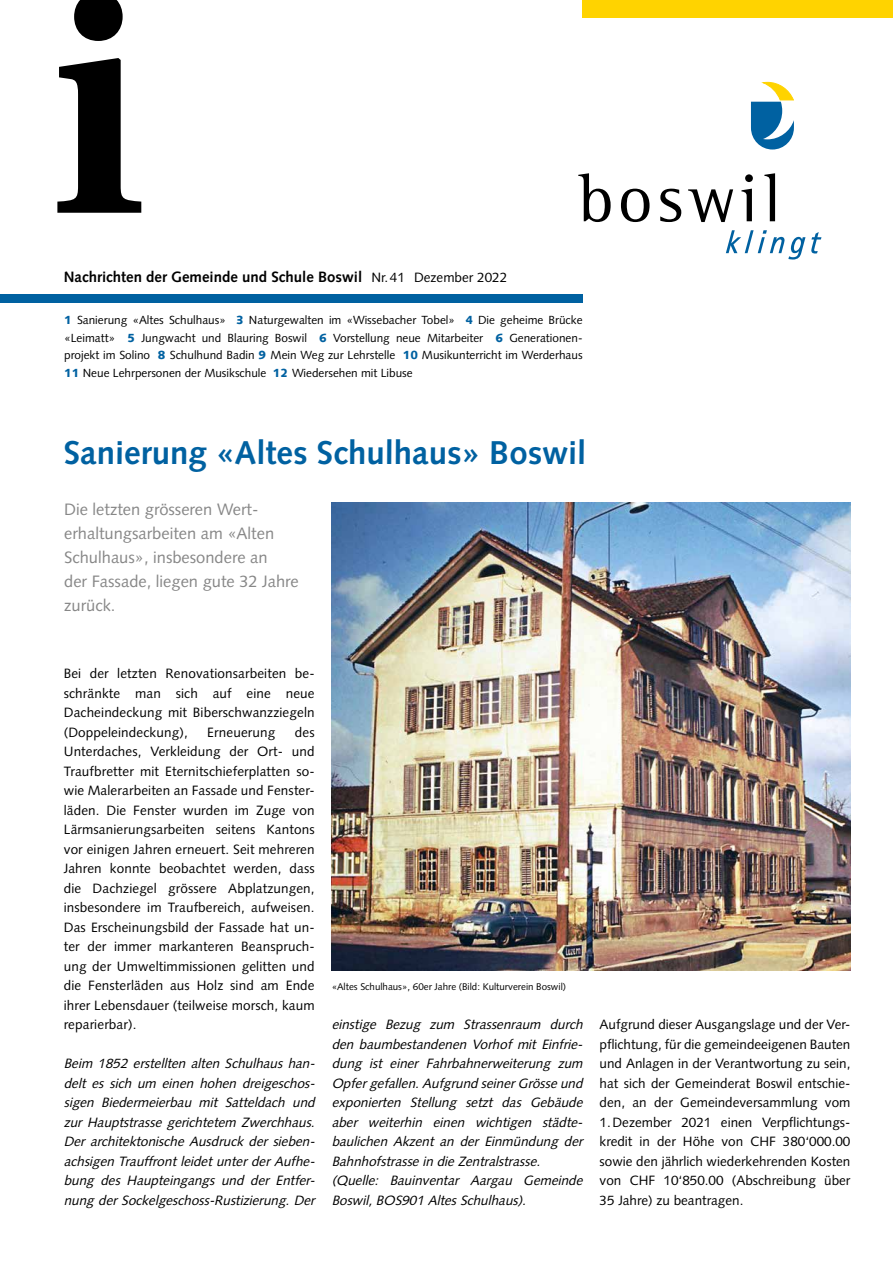
<style>
.page{position:relative;width:893px;height:1263px;background:#fff}
.page>*{position:absolute;margin:0;border:0;box-sizing:border-box;transform-origin:0 0}
.t1{font:700 33px "Syntax LT Std";color:#0061a1}
.t2{font:16.5px/24px "Syntax LT Std";color:#878787}
.t3{font:700 15px "Syntax LT Std";color:#000}
.t4{font:13.5px/19.5px "Syntax LT Std";letter-spacing:.01em;color:#000;text-align:justify}
.t5{font:italic 13.5px/19.5px "Syntax LT Std";color:#000;text-align:justify}
.t6{font:11.7px/17.7px "Syntax LT Std";color:#000;text-align:justify}
.t7{font:9.75px "Syntax LT Std";color:#000}
.s1{font-weight:400;font-size:13.5px}
.s2{font-weight:900;color:#0061a1}
</style>
<div class="page">
<div style="left:583px;top:0;width:310px;height:17px;background:#ffd300"></div>
<div style="left:0;top:294px;width:583px;height:8px;background:#0061a1"></div>
<svg style="left:57px;top:0;width:84px;height:213px"></svg>
<svg style="left:751px;top:82px;width:43px;height:68px"></svg>
<svg style="left:578px;top:173px;width:33px;height:49px"></svg>
<svg style="left:621px;top:189px;width:28px;height:33px"></svg>
<svg style="left:660px;top:189px;width:21px;height:33px"></svg>
<svg style="left:688px;top:189px;width:45px;height:33px"></svg>
<svg style="left:741px;top:174px;width:12px;height:47px"></svg>
<svg style="left:764px;top:173px;width:11px;height:48px"></svg>
<svg style="left:726px;top:230px;width:79px;height:30px"></svg>
<svg style="left:811px;top:232px;width:10px;height:22px"></svg>
<img style="left:332px;top:503px;width:518px;height:468px">
<p class="t3" style="left:64px;top:268px;width:445px">Nachrichten der Gemeinde und Schule Boswil <span class="s1">Nr.41 Dezember 2022</span></p>
<p class="t6" style="left:64px;top:311px;width:520px"><span class="s2">1</span> Sanierung «Altes Schulhaus» <span class="s2">3</span> Naturgewalten im «Wissebacher Tobel» <span class="s2">4</span> Die geheime Brücke «Leimatt» <span class="s2">5</span> Jungwacht und Blauring Boswil <span class="s2">6</span> Vorstellung neue Mitarbeiter <span class="s2">6</span> Generationen&shy;projekt im Solino <span class="s2">8</span> Schulhund Badin <span class="s2">9</span> Mein Weg zur Lehrstelle <span class="s2">10</span> Musikunterricht im Werderhaus <span class="s2">11</span> Neue Lehrpersonen der Musikschule <span class="s2">12</span> Wiedersehen mit Libuse</p>
<h1 class="t1" style="left:64px;top:433px;width:524px">Sanierung «Altes Schulhaus» Boswil</h1>
<p class="t2" style="left:64px;top:497px;width:236px">Die letzten grösseren Wert&shy;erhaltungsarbeiten am «Alten<br>Schulhaus», insbesondere an<br>der Fassade, liegen gute 32 Jahre zurück.</p>
<p class="t4" style="left:64px;top:664px;width:252px;text-align:left">Bei der letzten Renovationsarbeiten be&shy;schränkte man sich auf eine neue Dacheindeckung mit Biberschwanzziegeln (Doppeleindeckung),</p>
<p class="t4" style="left:64px;top:722px;width:252px;text-indent:231px">des Unterdaches, Verkleidung der Ort- und Traufbretter mit Eternitschieferplatten so&shy;wie Malerarbeiten an Fassade und Fenster&shy;läden. Die Fenster wurden im Zuge von Lärmsanierungsarbeiten seitens Kantons vor einigen Jahren erneuert. Seit mehreren Jahren konnte beobachtet werden, dass die Dachziegel grössere Abplatzungen, insbesondere im Traufbereich, aufweisen.<br>Das Erscheinungsbild der Fassade hat un&shy;ter der immer markanteren Beanspruch&shy;ung der Umweltimmissionen gelitten und die Fensterläden aus Holz sind am Ende ihrer Lebensdauer (teilweise morsch, kaum reparierbar).</p>
<p class="t5" style="left:64px;top:1054px;width:256px">Beim 1852 erstellten alten Schulhaus han&shy;delt es sich um einen hohen dreigeschos&shy;sigen Biedermeierbau mit Satteldach und zur Hauptstrasse gerichtetem Zwerchhaus.<br>Der architektonische Ausdruck der sieben&shy;achsigen Trauffront leidet unter der Aufhe&shy;bung des Haupteingangs und der Entfer&shy;nung der Sockelgeschoss- Rustizierung. Der</p>
<p class="t4" style="left:207px;top:722px;width:69px">Erneuerung</p>
<p class="t7" style="left:332px;top:981px;width:236px">«Altes Schulhaus», 60er Jahre (Bild: Kulturverein Boswil)</p>
<p class="t5" style="left:332px;top:1015px;width:256px;text-align:left">einstige Bezug zum Strassenraum durch den baumbestandenen Vorhof mit Einfrie&shy;dung ist einer Fahrbahnerweiterung zum Opfergefallen.Aufgrund seinerGrösse und exponierten Stellung setzt das Gebäude aber weiterhin einen wichtigen städte&shy;baulichen Akzent an der Einmündung der Bahnhofstrasse in die Zentralstrasse. (Quelle: Bauinventar Aargau Gemeinde Boswil,BOS901 AltesSchulhaus).</p>
<p class="t4" style="left:600px;top:1015px;width:252px">Aufgrund dieser Ausgangslage und der Ver&shy;pflichtung, für die gemeindeeigenen Bauten und Anlagen in der Verantwortung zu sein, hat sich der Gemeinderat Boswil entschie&shy;den, an der Gemeindeversammlung vom 1.Dezember 2021 einen Verpflichtungs&shy;kredit in der Höhe von CHF 380‘000.00 sowie den jährlich wiederkehrenden Kosten von CHF 10‘850.00 (Abschreibung über 35 Jahre) zu beantragen.</p>
</div>
